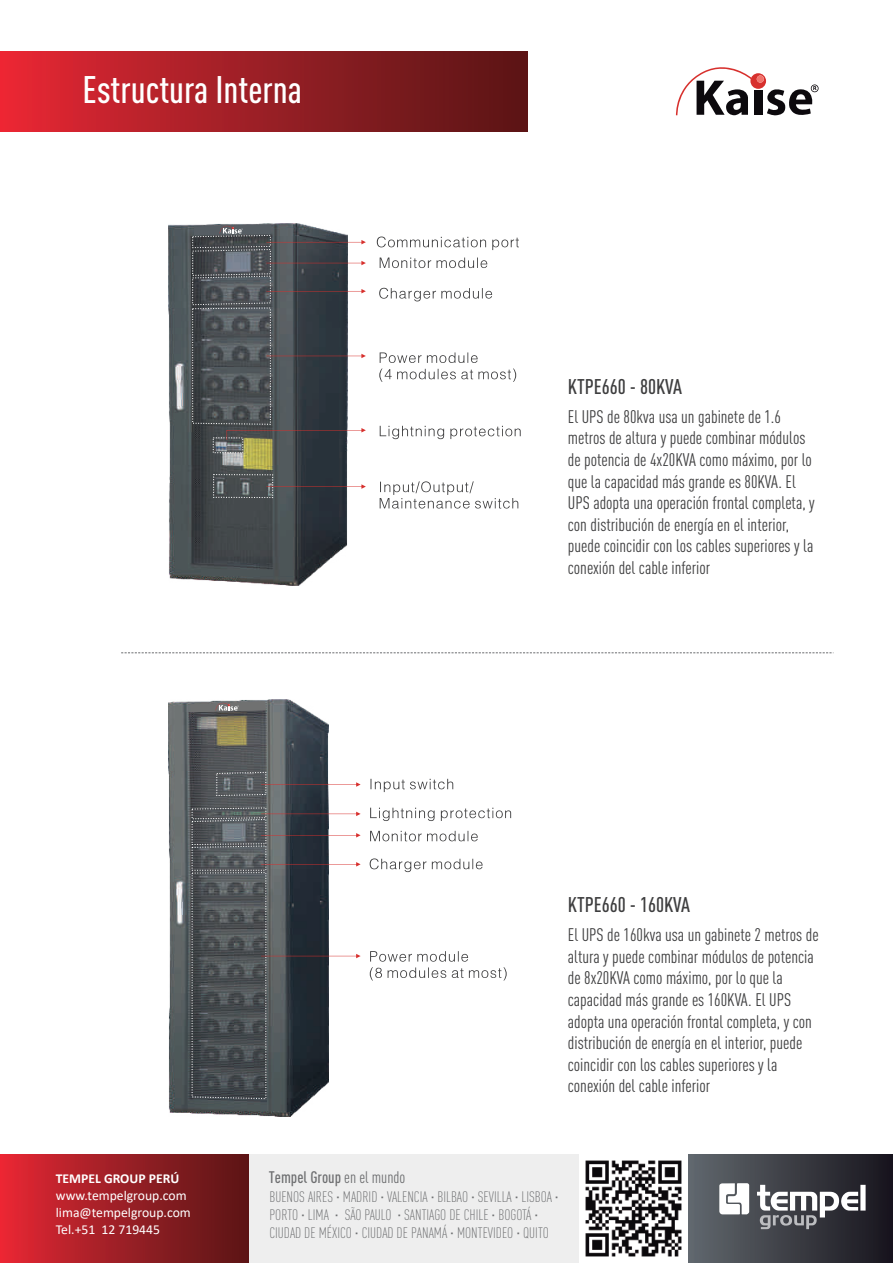
<style>
.page{position:relative;width:893px;height:1263px;background:#fff}
.page>*{position:absolute;margin:0;border:0;box-sizing:border-box;transform-origin:0 0}
.t1{font:500 condensed 37.8px "DIN Pro";color:#fff}
.t2{font:500 condensed 21px "DIN Pro";color:#3e3e3f}
.t3{font:condensed 18px/21.6px "DIN Pro";color:#3e3e3f}
.t4{font:500 condensed 16.5px "DIN Pro";color:#6e6f71}
.t5{font:300 condensed 15px/18px "DIN Pro";color:#6e6f71}
.t6{font:13.65px/16.8px "Calibri";color:#fff}
.t7{font:700 13.65px "Calibri";color:#fff}
.s1{font-weight:400}
</style>
<div class="page">
<div style="left:0;top:1154px;width:250px;height:109px;background:linear-gradient(to right,#e42734,#561515)"></div>
<div style="left:688px;top:1154px;width:205px;height:109px;background:linear-gradient(to right,#62696e,#17141c)"></div>
<svg style="left:719px;top:1183px;width:30px;height:31px"></svg>
<svg style="left:757px;top:1185px;width:109px;height:44px"></svg>
<div style="left:249px;top:1154px;width:401px;height:109px;background:#eee"></div>
<img style="left:580px;top:1154px;width:102px;height:108px">
<svg style="left:676px;top:67px;width:143px;height:49px"></svg>
<div style="left:0;top:51px;width:527px;height:80px;background:linear-gradient(to right,#e52734,#551515)"></div>
<svg style="left:377px;top:236px;width:142px;height:14px"></svg>
<svg style="left:380px;top:257px;width:107px;height:11px"></svg>
<svg style="left:379px;top:288px;width:113px;height:13px"></svg>
<svg style="left:379px;top:352px;width:137px;height:30px"></svg>
<svg style="left:380px;top:426px;width:141px;height:13px"></svg>
<svg style="left:380px;top:481px;width:138px;height:28px"></svg>
<img style="left:169px;top:223px;width:179px;height:363px">
<svg style="left:266px;top:484px;width:100px;height:5px"></svg>
<svg style="left:370px;top:779px;width:83px;height:13px"></svg>
<svg style="left:370px;top:808px;width:141px;height:13px"></svg>
<svg style="left:370px;top:831px;width:108px;height:10px"></svg>
<svg style="left:370px;top:858px;width:113px;height:14px"></svg>
<svg style="left:370px;top:951px;width:137px;height:29px"></svg>
<img style="left:169px;top:699px;width:159px;height:418px">
<svg style="left:216px;top:772px;width:145px;height:24px"></svg>
<svg style="left:192px;top:807px;width:169px;height:292px"></svg>
<svg style="left:121px;top:652px;width:712px;height:1px"></svg>
<svg style="left:192px;top:224px;width:174px;height:216px;background:#5d6166"></svg>
<svg style="left:190px;top:701px;width:76px;height:11px"></svg>
<h1 class="t1" style="left:83px;top:62px;width:221px">Estructura Interna</h1>
<p class="t2" style="left:568px;top:371px;width:116px">KTPE660 - 80KVA</p>
<p class="t3" style="left:568px;top:404px;width:248px">El UPS de 80kva usa un gabinete de 1.6 metros de altura y puede combinar módulos de potencia de 4x20KVA como máximo, por lo que la capacidad más grande es 80KVA. El UPS adopta una operación frontal completa, y con distribución de energía en el interior, puede coincidir con los cables superiores y la conexión del cable inferior</p>
<p class="t7" style="left:56px;top:1169px;width:125px">TEMPEL GROUP PERÚ</p>
<p class="t6" style="left:56px;top:1187px;width:136px">www.tempelgroup.com lima@tempelgroup.com<br>Tel.+51 12 719445</p>
<p class="t2" style="left:568px;top:889px;width:124px">KTPE660 - 160KVA</p>
<p class="t3" style="left:568px;top:923px;width:252px">El UPS de 160kva usa un gabinete 2 metros de altura y puede combinar módulos de potencia de 8x20KVA como máximo, por lo que la capacidad más grande es 160KVA. El UPS adopta una operación frontal completa, y con distribución de energía en el interior, puede coincidir con los cables superiores y la conexión del cable inferior</p>
<p class="t4" style="left:269px;top:1165px;width:138px">Tempel Group <span class="s1">en el mundo</span></p>
<p class="t5" style="left:269px;top:1187px;width:291px">BUENOS AIRES · MADRID · VALENCIA · BILBAO · SEVILLA · LISBOA ·<br>PORTO · LIMA · SÃO PAULO · SANTIAGO DE CHILE · BOGOTÁ ·<br>CIUDAD DE MÉXICO · CIUDAD DE PANAMÁ · MONTEVIDEO · QUITO</p>
</div>
